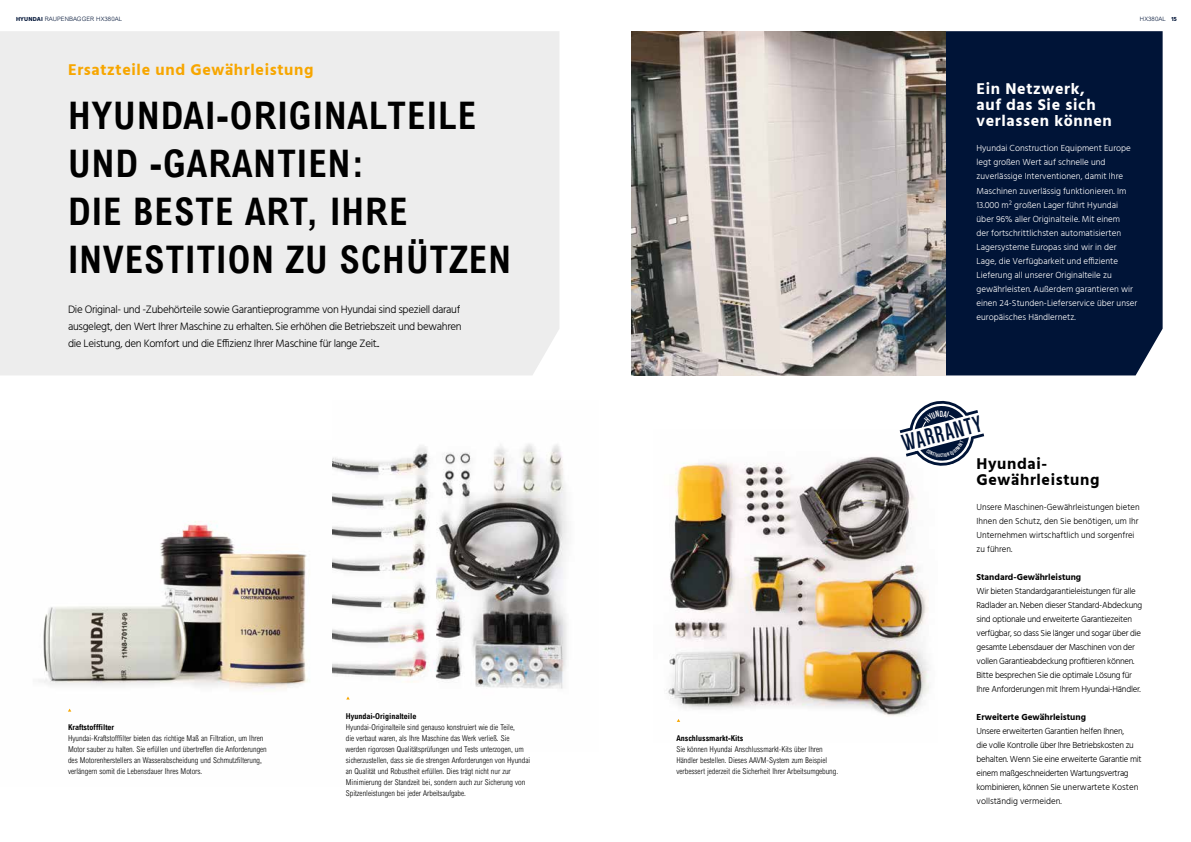
<style>
.page{position:relative;width:1191px;height:842px;background:#fff}
.page>*{position:absolute;margin:0;border:0;box-sizing:border-box;transform-origin:0 0}
.t1{font:700 condensed 38px/48px "Arial";letter-spacing:.03em;color:#000}
.t2{font:700 24.1px "Dense";color:#001437}
.t3{font:700 16px/16px "Hind";letter-spacing:.04em;color:#fff}
.t4{font:700 16px "Hind";letter-spacing:.04em;color:#f7a600}
.t5{font:700 16px/16px "Hind";letter-spacing:.04em;color:#000}
.t6{font:300 11px/17px "Hind";letter-spacing:-.03em;color:#000;text-align:justify}
.t7{font:700 9.1px "Dense";color:#fff}
.t8{font:300 9px/14px "Hind";letter-spacing:-.03em;color:#000}
.t9{font:300 9px/14px "Hind";color:#fff}
.t10{font:300 9px/14px "Hind";color:#000}
.t11{font:700 9px "Hind";color:#000}
.t12{font:300 condensed 8px/11px "Arial";color:#000}
.t13{font:700 condensed 8px "Arial";color:#000}
.t14{font:300 6px "Arial";letter-spacing:.02em;color:#001437}
.t15{font:700 5.3px "Dense";color:#fff}
.s1{font-family:"Hind";font-weight:700}
</style>
<div class="page">
<img style="left:39px;top:521px;width:269px;height:191px">
<img style="left:332px;top:444px;width:236px;height:256px">
<svg style="left:346px;top:696px;width:4px;height:3px"></svg>
<div style="left:0;top:31px;width:559px;height:344px;background:#ededed"></div>
<div style="left:945px;top:31px;width:217px;height:344px;background:#001437"></div>
<img style="left:668px;top:456px;width:261px;height:266px">
<img style="left:631px;top:31px;width:314px;height:344px">
<svg style="left:896px;top:400px;width:89px;height:71px"></svg>
<p class="t14" style="left:16px;top:15px;width:108px"><span class="s1">HYUNDAI</span> RAUPENBAGGER HX380AL</p>
<p class="t14" style="left:1139px;top:15px;width:38px">HX380AL <span class="s1">15</span></p>
<h3 class="t4" style="left:68px;top:60px;width:247px">Ersatzteile und Gewährleistung</h3>
<h1 class="t1" style="left:68px;top:91px;width:444px">HYUNDAI-ORIGINALTEILE<br>UND -GARANTIEN:<br>DIE BESTE ART, IHRE<br>INVESTITION ZU SCHÜTZEN</h1>
<p class="t6" style="left:68px;top:301px;width:395px">Die Original- und -Zubehörteile sowie Garantieprogramme von Hyundai sind speziell darauf ausgelegt, den Wert Ihrer Maschine zu erhalten. Sie erhöhen die Betriebszeit und bewahren die Leistung, den Komfort und die Effizienz Ihrer Maschine für lange Zeit..</p>
<p class="t13" style="left:68px;top:723px;width:48px">Kraftstofffilter</p>
<p class="t12" style="left:68px;top:733px;width:200px">Hyundai-Kraftstofffilter bieten das richtige Maß an Filtration, um Ihren Motor sauber zu halten. Sie erfüllen und übertreffen die Anforderungen des Motorenherstellers an Wasserabscheidung und Schmutzfilterung, verlängern somit die Lebensdauer Ihres Motors.</p>
<p class="t13" style="left:346px;top:711px;width:72px">Hyundai-Originalteile</p>
<p class="t12" style="left:346px;top:721px;width:186px">Hyundai-Originalteile sind genauso konstruiert wie die Teile,<br>die verbaut waren, als Ihre Maschine das Werk verließ. Sie werden rigorosen Qualitätsprüfungen und Tests unterzogen, um sicherzustellen, dass sie die strengen Anforderungen von Hyundai an Qualität und Robustheit erfüllen. Dies trägt nicht nur zur Minimierung der Standzeit bei, sondern auch zur Sicherung von Spitzenleistungen bei jeder Arbeitsaufgabe.</p>
<p class="t13" style="left:676px;top:734px;width:68px">Anschlussmarkt-Kits</p>
<p class="t12" style="left:676px;top:744px;width:163px">Sie können Hyundai Anschlussmarkt-Kits über Ihren<br>Händler bestellen. Dieses AAVM-System zum Beispiel verbessert jederzeit die Sicherheit Ihrer Arbeitsumgebung.</p>
<h3 class="t3" style="left:976px;top:81px;width:137px">Ein Netzwerk, auf das Sie sich verlassen können</h3>
<p class="t9" style="left:976px;top:142px;width:162px">Hyundai Construction Equipment Europe legt großen Wert auf schnelle und zuverlässige Interventionen, damit Ihre Maschinen zuverlässig funktionieren. Im 13.000 m² großen Lager führt Hyundai über 96% aller Originalteile. Mit einem<br>der fortschrittlichsten automatisierten Lagersysteme Europas sind wir in der Lage, die Verfügbarkeit und effiziente Lieferung all unserer Originalteile zu gewährleisten. Außerdem garantieren wir einen 24-Stunden-Lieferservice über unser europäisches Händlernetz.</p>
<p class="t7" style="left:939px;top:409px;width:5px">D</p>
<p class="t15" style="left:940px;top:453px;width:3px">C</p>
<h2 class="t2" style="left:899px;top:432px;width:83px;rotate:-15deg">WARRANTY</h2>
<h3 class="t5" style="left:976px;top:455px;width:124px">Hyundai-<br>Gewährleistung</h3>
<p class="t10" style="left:976px;top:500px;width:165px">Unsere Maschinen-Gewährleistungen bieten Ihnen den Schutz, den Sie benötigen, um Ihr Unternehmen wirtschaftlich und sorgenfrei zu führen.</p>
<p class="t11" style="left:976px;top:572px;width:106px">Standard-Gewährleistung</p>
<p class="t8" style="left:976px;top:584px;width:167px">Wir bieten Standardgarantieleistungen für alle Radlader an. Neben dieser Standard-Abdeckung sind optionale und erweiterte Garantiezeiten verfügbar, so dass Sie länger und sogar über die gesamte Lebensdauer der Maschinen von der vollen Garantieabdeckung profitieren können.<br>Bitte besprechen Sie die optimale Lösung für Ihre Anforderungen mit Ihrem Hyundai-Händler.</p>
<p class="t11" style="left:976px;top:712px;width:111px">Erweiterte Gewährleistung</p>
<p class="t8" style="left:976px;top:724px;width:167px">Unsere erweiterten Garantien helfen Ihnen,<br>die volle Kontrolle über Ihre Betriebskosten zu behalten. Wenn Sie eine erweiterte Garantie mit einem maßgeschneiderten Wartungsvertrag kombinieren, können Sie unerwartete Kosten vollständig vermeiden.</p>
</div>
